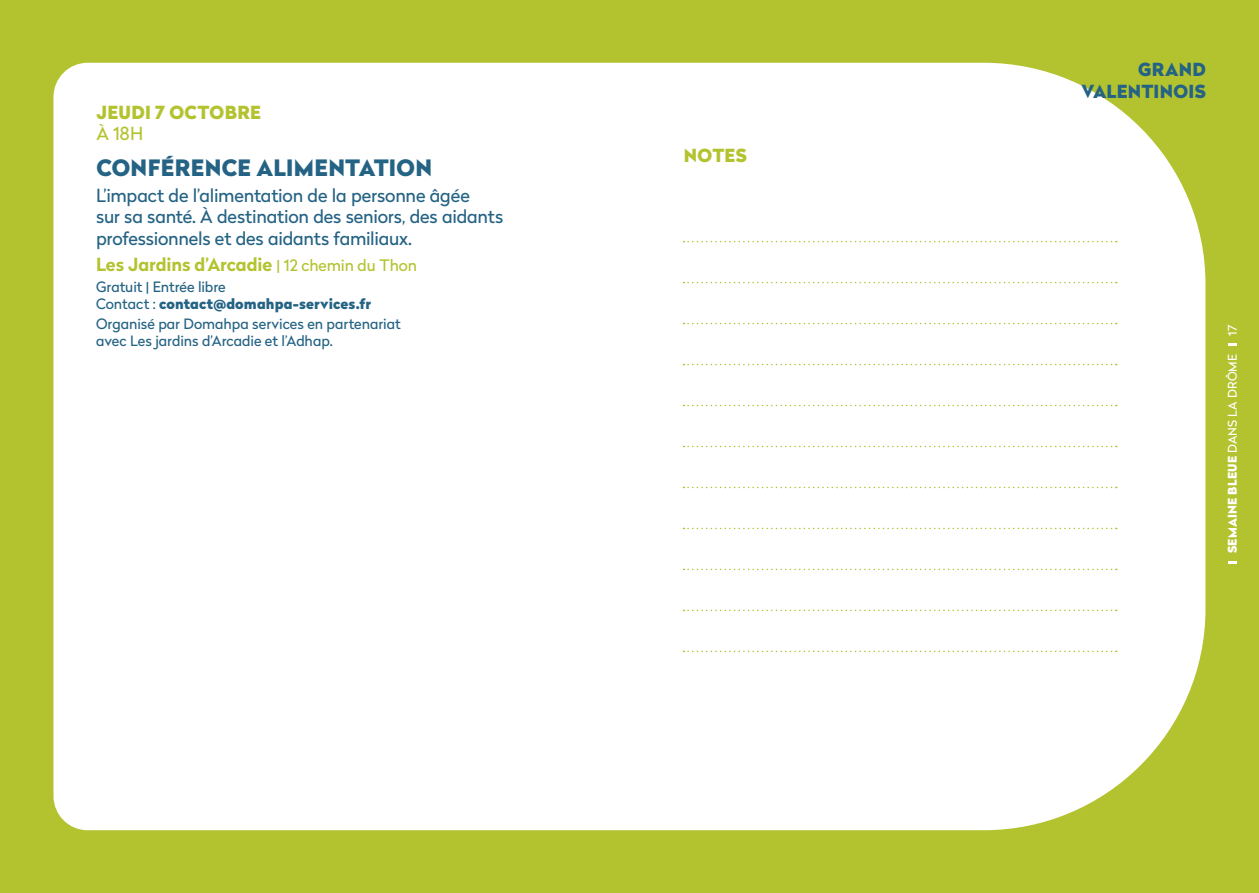
<style>
.page{position:relative;width:1259px;height:893px;background:#b3c32f}
.page>*{position:absolute;margin:0;border:0;box-sizing:border-box;transform-origin:0 0}
.t1{font:900 22.5px "Radikal";letter-spacing:.015em;color:#256384}
.t2{font:18px/21.6px "Radikal";letter-spacing:-.01em;color:#256384}
.t3{font:700 18px "Radikal";letter-spacing:-.005em;color:#b3c32f}
.t4{font:900 18px "Radikal";letter-spacing:.02em;color:#b3c32f}
.t5{font:900 18px/21.6px "Radikal";letter-spacing:.02em;color:#256384;text-align:right}
.t6{font:18px "Radikal";color:#b3c32f}
.t7{font:14.25px/17.1px "Radikal";color:#256384}
.t8{font:900 12px "Radikal";letter-spacing:.02em;color:#fff}
.t9{font:12px "Radikal";color:#fff}
.s1{font-weight:400;font-size:15.75px}
.s2{font-weight:900}
.s3{font-weight:400}
</style>
<div class="page">
<div style="left:53px;top:63px;width:1152px;height:767px;background:#fff"></div>
<svg style="left:1228px;top:561px;width:8px;height:3px"></svg>
<svg style="left:1228px;top:343px;width:8px;height:3px"></svg>
<svg style="left:683px;top:241px;width:433px;height:1px"></svg>
<svg style="left:683px;top:282px;width:433px;height:1px"></svg>
<svg style="left:683px;top:323px;width:433px;height:1px"></svg>
<svg style="left:683px;top:364px;width:433px;height:1px"></svg>
<svg style="left:683px;top:405px;width:433px;height:1px"></svg>
<svg style="left:683px;top:446px;width:433px;height:1px"></svg>
<svg style="left:683px;top:487px;width:433px;height:1px"></svg>
<svg style="left:683px;top:528px;width:433px;height:1px"></svg>
<svg style="left:683px;top:569px;width:433px;height:1px"></svg>
<svg style="left:683px;top:610px;width:433px;height:1px"></svg>
<svg style="left:683px;top:651px;width:433px;height:1px"></svg>
<p class="t4" style="left:96px;top:99px;width:166px">JEUDI 7 OCTOBRE</p>
<p class="t6" style="left:96px;top:121px;width:48px">À 18H</p>
<h1 class="t1" style="left:96px;top:151px;width:337px">CONFÉRENCE ALIMENTATION</h1>
<p class="t2" style="left:96px;top:184px;width:409px">L’impact de l’alimentation de la personne âgée<br>sur sa santé. À destination des seniors, des aidants professionnels et des aidants familiaux.</p>
<p class="t3" style="left:96px;top:251px;width:322px">Les Jardins d’Arcadie <span class="s1">| 12 chemin du Thon</span></p>
<p class="t7" style="left:96px;top:278px;width:276px">Gratuit | Entrée libre<br>Contact : <span class="s2">contact@domahpa-services.fr</span></p>
<p class="t7" style="left:96px;top:315px;width:306px">Organisé par Domahpa services en partenariat avec Les jardins d’Arcadie et l’Adhap.</p>
<p class="t4" style="left:684px;top:142px;width:65px">NOTES</p>
<p class="t5" style="left:1081px;top:59px;width:126px">GRAND<br>VALENTINOIS</p>
<p class="t9" style="left:1223px;top:335px;width:12px;rotate:-90deg">17</p>
<p class="t8" style="left:1223px;top:553px;width:201px;rotate:-90deg">SEMAINE BLEUE <span class="s3">DANS LA DRÔME</span></p>
</div>
